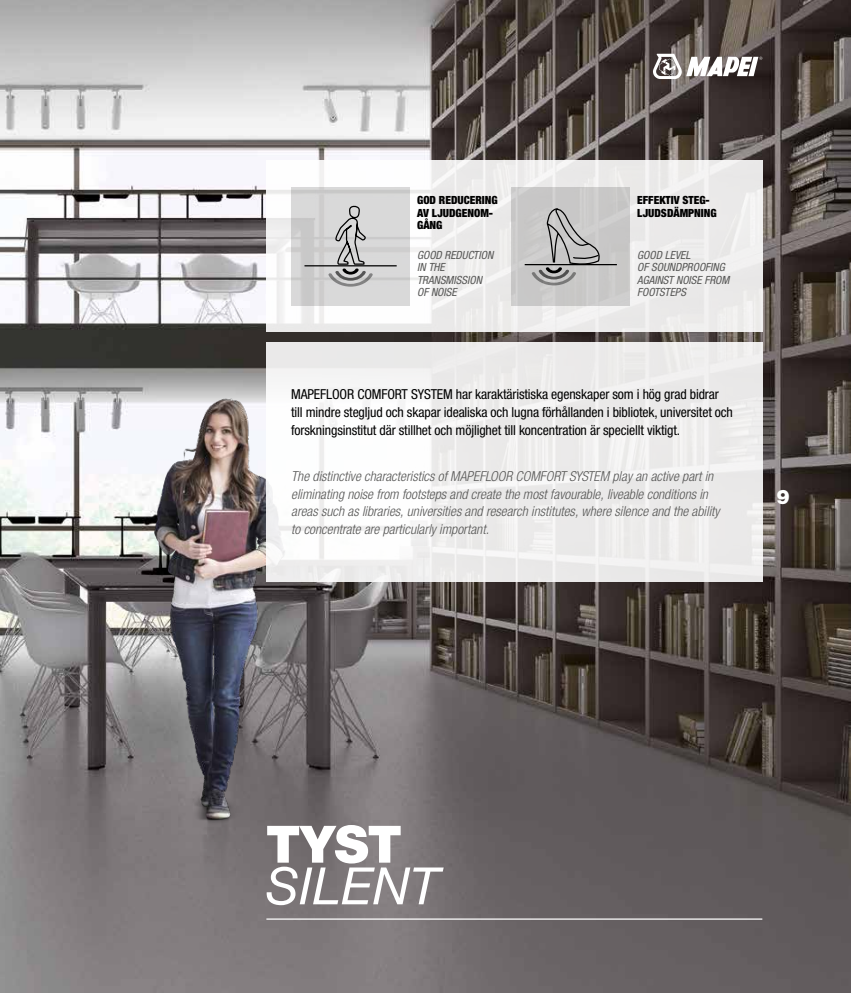
<style>
.page{position:relative;width:851px;height:993px;background:#fff}
.page>*{position:absolute;margin:0;border:0;box-sizing:border-box;transform-origin:0 0}
.t1{font:italic 51.5px "Helvetica Neue LTW1 G";color:#fff}
.t2{font:900 51.5px "Helvetica Neue LTW1 G";color:#fff}
.t3{font:900 20px "Helvetica Neue LTW1 G";color:#fff}
.t4{font:italic 300 condensed 13.75px/17.5px "Helvetica Neue LTW1 G";color:#575756}
.t5{font:condensed 13.75px/17.5px "Helvetica Neue LTW1 G";letter-spacing:-.01em;color:#000}
.t6{font:italic condensed 11.25px/12.5px "Helvetica Neue LTW1 G";color:#575756}
.t7{font:900 condensed 11.25px/12.5px "Helvetica Neue LTW1 G";color:#000}
</style>
<div class="page">
<img style="left:0;top:0;width:850px;height:992px">
<svg style="left:653px;top:54px;width:109px;height:25px"></svg>
<hr style="left:266px;top:918px;width:496px;height:1px;background:#fff">
<div style="left:266px;top:159px;width:496px;height:172px;background:linear-gradient(to right,#f9f9f9,#e9e8e8)"></div>
<div style="left:291px;top:187px;width:119px;height:118px;background:linear-gradient(to right,#d1d1d1,#d9d9d9)"></div>
<div style="left:511px;top:187px;width:119px;height:119px;background:#c8c8c7"></div>
<img style="left:0;top:329px;width:334px;height:606px">
<div style="left:266px;top:341px;width:496px;height:240px;background:linear-gradient(to right,#f8f8f8,#e9e8e8)"></div>
<hr style="left:304px;top:265px;width:92px;height:1px;background:#000">
<svg style="left:328px;top:204px;width:45px;height:82px"></svg>
<hr style="left:524px;top:264px;width:92px;height:1px;background:#000">
<svg style="left:531px;top:208px;width:69px;height:77px"></svg>
<p class="t7" style="left:417px;top:194px;width:82px">GOD REDUCERING<br>AV LJUDGENOM-<br>GÅNG</p>
<p class="t6" style="left:417px;top:248px;width:78px">GOOD REDUCTION<br>IN THE<br>TRANSMISSION<br>OF NOISE</p>
<p class="t7" style="left:637px;top:194px;width:81px">EFFEKTIV STEG-<br>LJUDSDÄMPNING</p>
<p class="t6" style="left:637px;top:248px;width:94px">GOOD LEVEL<br>OF SOUNDPROOFING<br>AGAINST NOISE FROM<br>FOOTSTEPS</p>
<p class="t5" style="left:291px;top:386px;width:443px">MAPEFLOOR COMFORT SYSTEM har karaktäristiska egenskaper som i hög grad bidrar till mindre stegljud och skapar idealiska och lugna förhållanden i bibliotek, universitet och forskningsinstitut där stillhet och möjlighet till koncentration är speciellt viktigt.</p>
<p class="t4" style="left:291px;top:467px;width:430px">The distinctive characteristics of MAPEFLOOR COMFORT SYSTEM play an active part in eliminating noise from footsteps and create the most favourable, liveable conditions in areas such as libraries, universities and research institutes, where silence and the ability to concentrate are particularly important.</p>
<h2 class="t3" style="left:776px;top:484px;width:15px">9</h2>
<h1 class="t2" style="left:266px;top:813px;width:137px">TYST</h1>
<h1 class="t1" style="left:266px;top:853px;width:175px">SILENT</h1>
</div>
